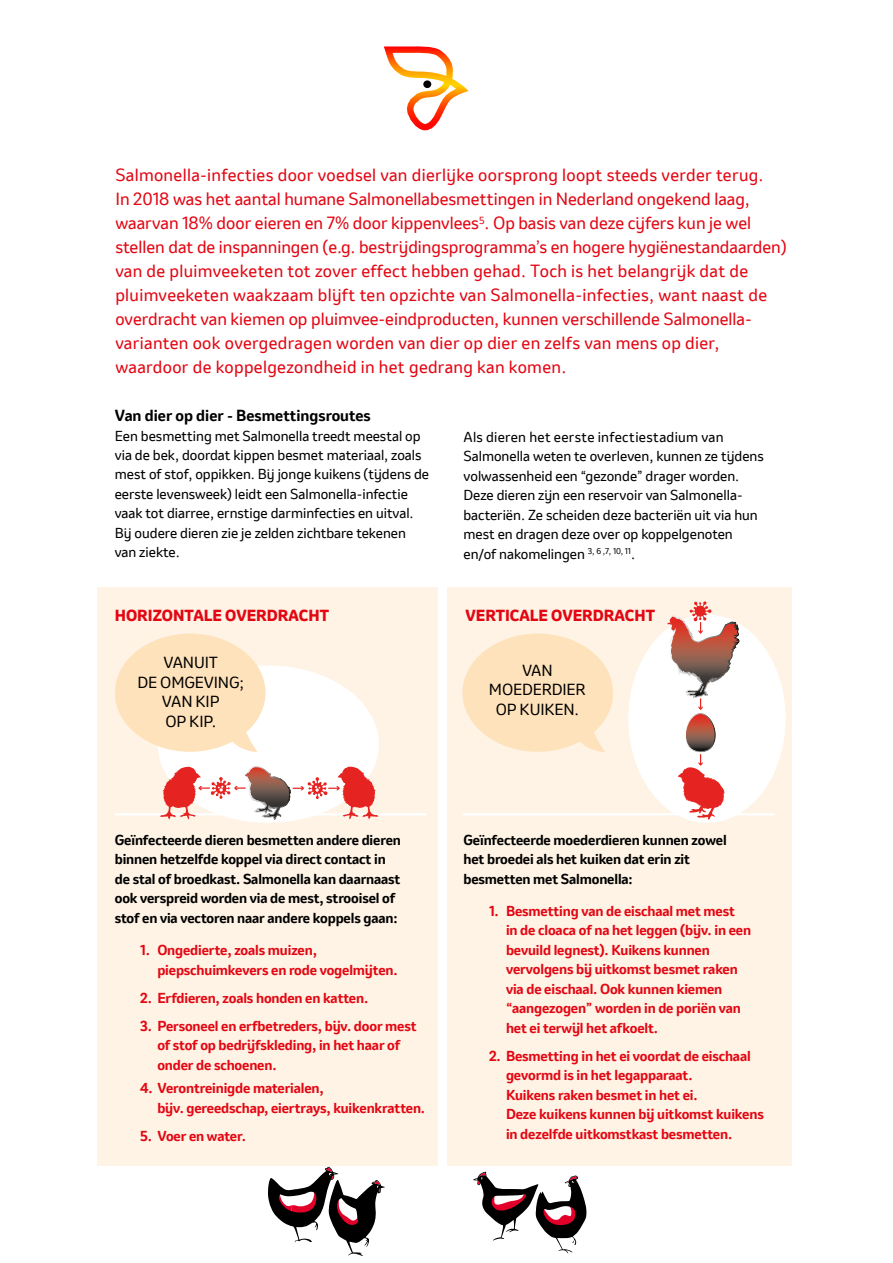
<style>
.page{position:relative;width:893px;height:1263px;background:#fff}
.page>*{position:absolute;margin:0;border:0;box-sizing:border-box;transform-origin:0 0}
.t1{font:16.5px/24px "Invention";letter-spacing:.005em;color:#e30613}
.t2{font:15px/19.5px "Invention";letter-spacing:-.01em;color:#000;text-align:center}
.t3{font:800 15px "Invention";color:#e30613}
.t4{font:700 15px "Invention";color:#000}
.t5{font:700 13.5px/19.5px "Invention";letter-spacing:-.01em;color:#e30613}
.t6{font:13.5px/19.5px "Invention";color:#000}
.t7{font:700 13.5px/19.5px "Invention";letter-spacing:-.01em;color:#000}
</style>
<div class="page">
<div style="left:98px;top:587px;width:340px;height:578px;background:#fef3e4"></div>
<div style="left:158px;top:665px;width:221px;height:158px;background:#fff;border-radius:50%"></div>
<div style="left:448px;top:587px;width:344px;height:578px;background:#fef3e4"></div>
<svg style="left:384px;top:46px;width:85px;height:85px"></svg>
<div style="left:423px;top:80px;width:8px;height:8px;background:#000;border-radius:50%"></div>
<svg style="left:473px;top:1172px;width:114px;height:81px"></svg>
<hr style="left:115px;top:813px;width:312px;height:2px;background:#fff">
<svg style="left:160px;top:766px;width:218px;height:54px"></svg>
<div style="left:628px;top:614px;width:158px;height:209px;background:#fff;border-radius:50%"></div>
<svg style="left:462px;top:634px;width:151px;height:118px"></svg>
<svg style="left:115px;top:634px;width:150px;height:118px"></svg>
<hr style="left:462px;top:813px;width:312px;height:2px;background:#fff">
<svg style="left:666px;top:601px;width:73px;height:219px"></svg>
<svg style="left:268px;top:1165px;width:125px;height:91px"></svg>
<p class="t1" style="left:115px;top:163px;width:673px">Salmonella-infecties door voedsel van dierlijke oorsprong loopt steeds verder terug.<br>In 2018 was het aantal humane Salmonellabesmettingen in Nederland ongekend laag, waarvan 18% door eieren en 7% door kippenvlees<sup>5</sup>. Op basis van deze cijfers kun je wel stellen dat de inspanningen (e.g. bestrijdingsprogramma’s en hogere hygiënestandaarden) van de pluimveeketen tot zover effect hebben gehad. Toch is het belangrijk dat de pluimveeketen waakzaam blijft ten opzichte van Salmonella-infecties, want naast de overdracht van kiemen op pluimvee-eindproducten, kunnen verschillende Salmonella&shy;varianten ook overgedragen worden van dier op dier en zelfs van mens op dier, waardoor de koppelgezondheid in het gedrang kan komen.</p>
<p class="t4" style="left:115px;top:405px;width:257px">Van dier op dier - Besmettingsroutes</p>
<p class="t6" style="left:115px;top:426px;width:316px">Een besmetting met Salmonella treedt meestal op via de bek, doordat kippen besmet materiaal, zoals mest of stof, oppikken. Bij jonge kuikens (tijdens de eerste levensweek) leidt een Salmonella-infectie vaak tot diarree, ernstige darminfecties en uitval.<br>Bij oudere dieren zie je zelden zichtbare tekenen van ziekte.</p>
<p class="t6" style="left:463px;top:427px;width:302px">Als dieren het eerste infectiestadium van Salmonella weten te overleven, kunnen ze tijdens volwassenheid een “gezonde” drager worden.<br>Deze dieren zijn een reservoir van Salmonella&shy;bacteriën. Ze scheiden deze bacteriën uit via hun mest en dragen deze over op koppelgenoten en/of nakomelingen <sup>3,</sup> <sup>6</sup> <sup>,7,</sup> <sup>10,</sup> <sup>11</sup>.</p>
<p class="t3" style="left:115px;top:604px;width:216px">HORIZONTALE OVERDRACHT</p>
<p class="t3" style="left:466px;top:604px;width:191px">VERTICALE OVERDRACHT</p>
<p class="t2" style="left:138px;top:653px;width:108px">VANUIT<br>DE OMGEVING;<br>VAN KIP<br>OP KIP.</p>
<p class="t2" style="left:489px;top:660px;width:98px">VAN<br>MOEDERDIER<br>OP KUIKEN.</p>
<p class="t7" style="left:115px;top:830px;width:288px">Geïnfecteerde dieren besmetten andere dieren binnen hetzelfde koppel via direct contact in de stal of broedkast. Salmonella kan daarnaast ook verspreid worden via de mest, strooisel of stof en via vectoren naar andere koppels gaan:</p>
<p class="t5" style="left:157px;top:940px;width:242px;text-indent:-17px">1. Ongedierte, zoals muizen, piepschuimkevers en rode vogelmijten.</p>
<p class="t5" style="left:140px;top:988px;width:229px">2. Erfdieren, zoals honden en katten.</p>
<p class="t5" style="left:157px;top:1016px;width:261px;text-indent:-17px">3. Personeel en erfbetreders, bijv. door mest of stof op bedrijfskleding, in het haar of onder de schoenen.</p>
<p class="t5" style="left:157px;top:1078px;width:269px;text-indent:-17px">4. Verontreinigde materialen,<br>bijv. gereedschap, eiertrays, kuikenkratten.</p>
<p class="t5" style="left:140px;top:1126px;width:107px">5. Voer en water.</p>
<p class="t7" style="left:463px;top:830px;width:265px">Geïnfecteerde moederdieren kunnen zowel het broedei als het kuiken dat erin zit besmetten met Salmonella:</p>
<p class="t5" style="left:506px;top:901px;width:247px;text-indent:-17px">1. Besmetting van de eischaal met mest<br>in de cloaca of na het leggen (bijv. in een bevuild legnest). Kuikens kunnen vervolgens bij uitkomst besmet raken via de eischaal. Ook kunnen kiemen “aangezogen” worden in de poriën van het ei terwijl het afkoelt.</p>
<p class="t5" style="left:506px;top:1046px;width:259px;text-indent:-17px">2. Besmetting in het ei voordat de eischaal gevormd is in het legapparaat.<br>Kuikens raken besmet in het ei.<br>Deze kuikens kunnen bij uitkomst kuikens in dezelfde uitkomstkast besmetten.</p>
</div>
